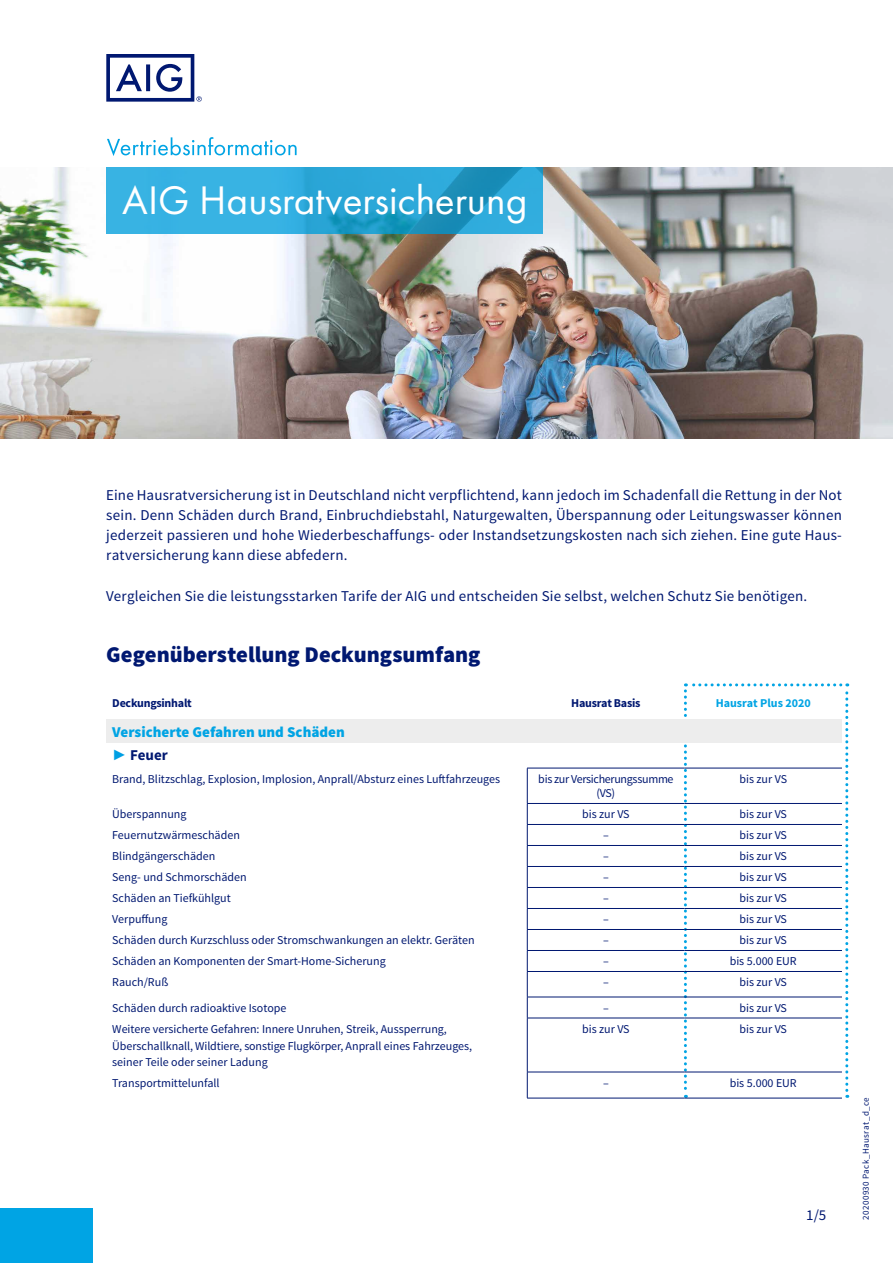
<style>
.page{position:relative;width:893px;height:1263px;background:#fff}
.page>*{position:absolute;margin:0;border:0;box-sizing:border-box;transform-origin:0 0}
.t1{font:41.4px "Futura PT";color:#fff}
.t2{font:900 22.5px "Source Sans Pro";color:#001871}
.t3{font:15px/20.2px "Source Sans Pro";letter-spacing:.01em;color:#001871;text-align:justify}
.t4{font:900 15px/23.2px "Source Sans Pro";color:#00a4e4}
.t5{font:12px/16.5px "Source Sans Pro";color:#001871}
.t6{font:12px/14.4px "Source Sans Pro";letter-spacing:-.025em;color:#001871;text-align:center}
.t7{font:700 12px "Source Sans Pro";letter-spacing:-.02em;color:#001871}
.t8{font:700 12px "Source Sans Pro";color:#00a4e4}
.t9{font:9px "Source Sans Pro";letter-spacing:.04em;color:#001871}
.s1{font-family:"Arial";font-weight:400;color:#009fe3}
.s2{font-weight:700;color:#001871}
</style>
<div class="page">
<svg style="left:106px;top:54px;width:96px;height:48px"></svg>
<img style="left:0;top:167px;width:893px;height:272px">
<svg style="left:106px;top:167px;width:437px;height:67px;background:#2da8d8"></svg>
<div style="left:0;top:1208px;width:92px;height:55px;background:#00a4e4"></div>
<svg style="left:684px;top:683px;width:164px;height:415px"></svg>
<div style="left:106px;top:719px;width:736px;height:23px;background:#ededed"></div>
<hr style="left:527px;top:824px;width:158px;height:1px;background:#001871">
<hr style="left:685px;top:824px;width:157px;height:1px;background:#001871">
<hr style="left:527px;top:845px;width:158px;height:1px;background:#001871">
<hr style="left:685px;top:845px;width:157px;height:1px;background:#001871">
<hr style="left:527px;top:866px;width:158px;height:1px;background:#001871">
<hr style="left:685px;top:866px;width:157px;height:1px;background:#001871">
<hr style="left:527px;top:887px;width:158px;height:1px;background:#001871">
<hr style="left:685px;top:887px;width:157px;height:1px;background:#001871">
<hr style="left:527px;top:908px;width:158px;height:1px;background:#001871">
<hr style="left:685px;top:908px;width:157px;height:1px;background:#001871">
<hr style="left:527px;top:929px;width:158px;height:1px;background:#001871">
<hr style="left:685px;top:929px;width:157px;height:1px;background:#001871">
<hr style="left:527px;top:950px;width:158px;height:1px;background:#001871">
<hr style="left:685px;top:950px;width:157px;height:1px;background:#001871">
<hr style="left:527px;top:971px;width:158px;height:1px;background:#001871">
<hr style="left:685px;top:971px;width:157px;height:1px;background:#001871">
<hr style="left:527px;top:997px;width:158px;height:1px;background:#001871">
<svg style="left:527px;top:804px;width:1px;height:214px"></svg>
<hr style="left:685px;top:997px;width:157px;height:1px;background:#001871">
<hr style="left:527px;top:1018px;width:158px;height:1px;background:#001871">
<hr style="left:527px;top:1018px;width:1px;height:54px;background:#001871">
<hr style="left:685px;top:1018px;width:157px;height:1px;background:#001871">
<hr style="left:527px;top:1072px;width:158px;height:1px;background:#001871">
<svg style="left:527px;top:1072px;width:1px;height:26px"></svg>
<hr style="left:685px;top:1072px;width:157px;height:1px;background:#001871">
<hr style="left:527px;top:1098px;width:158px;height:1px;background:#001871">
<hr style="left:685px;top:1098px;width:157px;height:1px;background:#001871">
<hr style="left:527px;top:768px;width:158px;height:1px;background:#001871">
<hr style="left:527px;top:768px;width:1px;height:35px;background:#001871">
<hr style="left:685px;top:768px;width:157px;height:1px;background:#001871">
<hr style="left:527px;top:803px;width:158px;height:1px;background:#001871">
<hr style="left:685px;top:803px;width:157px;height:1px;background:#001871">
<svg style="left:107px;top:137px;width:190px;height:19px"></svg>
<h1 class="t1" style="left:122px;top:176px;width:407px">AIG Hausratversicherung</h1>
<p class="t3" style="left:106px;top:485px;width:737px">Eine Hausratversicherung ist in Deutschland nicht verpflichtend, kann jedoch im Schadenfall die Rettung in der Not sein. Denn Schäden durch Brand, Einbruchdiebstahl, Naturgewalten, Überspannung oder Leitungswasser können jederzeit passieren und hohe Wiederbeschaffungs- oder Instandsetzungskosten nach sich ziehen. Eine gute Haus&shy;ratversicherung kann diese abfedern.</p>
<p class="t3" style="left:106px;top:586px;width:702px">Vergleichen Sie die leistungsstarken Tarife der AIG und entscheiden Sie selbst, welchen Schutz Sie benötigen.</p>
<h2 class="t2" style="left:106px;top:639px;width:376px">Gegenüberstellung Deckungsumfang</h2>
<p class="t7" style="left:112px;top:695px;width:81px">Deckungsinhalt</p>
<p class="t7" style="left:571px;top:695px;width:71px">Hausrat Basis</p>
<p class="t8" style="left:716px;top:695px;width:97px">Hausrat Plus 2020</p>
<p class="t4" style="left:112px;top:721px;width:234px">Versicherte Gefahren und Schäden <span class="s1">►</span> <span class="s2">Feuer</span></p>
<p class="t5" style="left:112px;top:771px;width:389px">Brand, Blitzschlag, Explosion, Implosion, Anprall/Absturz eines Luftfahrzeuges</p>
<p class="t6" style="left:538px;top:772px;width:137px">bis zur Versicherungssumme (VS)</p>
<p class="t5" style="left:740px;top:771px;width:49px">bis zur VS</p>
<p class="t5" style="left:112px;top:806px;width:76px">Überspannung</p>
<p class="t5" style="left:582px;top:806px;width:49px">bis zur VS</p>
<p class="t5" style="left:740px;top:806px;width:49px">bis zur VS</p>
<p class="t5" style="left:112px;top:827px;width:129px">Feuernutzwärmeschäden</p>
<p class="t5" style="left:603px;top:827px;width:7px">–</p>
<p class="t5" style="left:740px;top:827px;width:49px">bis zur VS</p>
<p class="t5" style="left:112px;top:848px;width:105px">Blindgängerschäden</p>
<p class="t5" style="left:603px;top:848px;width:7px">–</p>
<p class="t5" style="left:740px;top:848px;width:49px">bis zur VS</p>
<p class="t5" style="left:112px;top:869px;width:136px">Seng- und Schmorschäden</p>
<p class="t5" style="left:603px;top:869px;width:7px">–</p>
<p class="t5" style="left:740px;top:869px;width:49px">bis zur VS</p>
<p class="t5" style="left:112px;top:890px;width:120px">Schäden an Tiefkühlgut</p>
<p class="t5" style="left:603px;top:890px;width:7px">–</p>
<p class="t5" style="left:740px;top:890px;width:49px">bis zur VS</p>
<p class="t5" style="left:112px;top:911px;width:57px">Verpuffung</p>
<p class="t5" style="left:603px;top:911px;width:7px">–</p>
<p class="t5" style="left:740px;top:911px;width:49px">bis zur VS</p>
<p class="t5" style="left:112px;top:932px;width:364px">Schäden durch Kurzschluss oder Stromschwankungen an elektr. Geräten</p>
<p class="t5" style="left:603px;top:932px;width:7px">–</p>
<p class="t5" style="left:740px;top:932px;width:49px">bis zur VS</p>
<p class="t5" style="left:112px;top:953px;width:275px">Schäden an Komponenten der Smart-Home-Sicherung</p>
<p class="t5" style="left:603px;top:953px;width:7px">–</p>
<p class="t5" style="left:730px;top:953px;width:69px">bis 5.000 EUR</p>
<p class="t5" style="left:112px;top:974px;width:58px">Rauch/Ruß</p>
<p class="t5" style="left:603px;top:974px;width:7px">–</p>
<p class="t5" style="left:740px;top:974px;width:49px">bis zur VS</p>
<p class="t5" style="left:112px;top:1000px;width:176px">Schäden durch radioaktive Isotope</p>
<p class="t5" style="left:603px;top:1000px;width:7px">–</p>
<p class="t5" style="left:740px;top:1000px;width:49px">bis zur VS</p>
<p class="t5" style="left:112px;top:1021px;width:361px">Weitere versicherte Gefahren: Innere Unruhen, Streik, Aussperrung,<br>Überschallknall, Wildtiere, sonstige Flugkörper, Anprall eines Fahrzeuges, seiner Teile oder seiner Ladung</p>
<p class="t5" style="left:582px;top:1021px;width:49px">bis zur VS</p>
<p class="t5" style="left:739px;top:1021px;width:49px">bis zur VS</p>
<p class="t5" style="left:112px;top:1075px;width:109px">Transportmittelunfall</p>
<p class="t5" style="left:603px;top:1075px;width:7px">–</p>
<p class="t5" style="left:730px;top:1075px;width:69px">bis 5.000 EUR</p>
<p class="t3" style="left:806px;top:1205px;width:22px">1/5</p>
<p class="t9" style="left:860px;top:1219px;width:124px;rotate:-90deg">20200930 Pack_Hausrat_d_ce</p>
</div>
